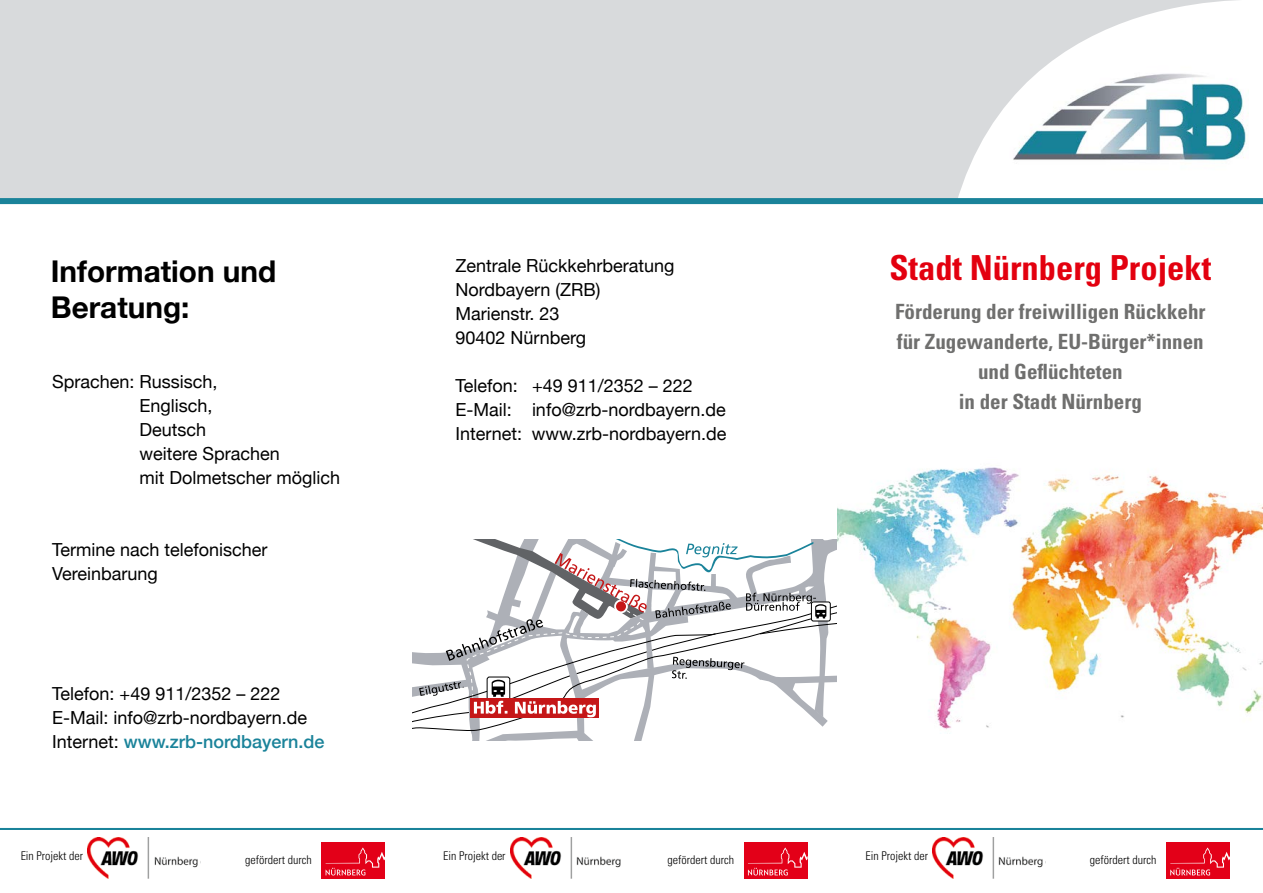
<style>
.page{position:relative;width:1263px;height:893px;background:#fff}
.page>*{position:absolute;margin:0;border:0;box-sizing:border-box;transform-origin:0 0}
.t1{font:700 condensed 34.5px "Univers LT Std";color:#e3000f}
.t2{font:700 30px/36px "Helvetica Neue";color:#000}
.t3{font:700 condensed 21px/30px "Univers LT Std";color:#6f6f6e;text-align:center}
.t4{font:18px/24px "Helvetica Neue";color:#000}
.t5{font:300 condensed 12px "Univers LT Std";color:#000}
.s1{font-weight:500;color:#1a839a}
</style>
<div class="page">
<div style="left:0;top:0;width:1237px;height:197px;background:#d8dadc"></div>
<svg style="left:0;top:197px;width:1263px;height:8px;background:#4f9daf"></svg>
<hr style="left:0;top:827px;width:1263px;height:2px;background:#1a839a">
<img style="left:932px;top:838px;width:63px;height:41px">
<img style="left:998px;top:856px;width:45px;height:12px">
<img style="left:510px;top:838px;width:63px;height:41px">
<img style="left:576px;top:856px;width:45px;height:12px">
<img style="left:88px;top:838px;width:62px;height:41px">
<img style="left:154px;top:856px;width:44px;height:12px">
<div style="left:1166px;top:842px;width:64px;height:37px;background:#e30018"></div>
<svg style="left:1170px;top:848px;width:60px;height:27px"></svg>
<div style="left:744px;top:842px;width:64px;height:37px;background:#e30018"></div>
<svg style="left:748px;top:848px;width:60px;height:27px"></svg>
<div style="left:322px;top:842px;width:63px;height:37px;background:#e30018"></div>
<svg style="left:326px;top:848px;width:59px;height:27px"></svg>
<svg style="left:413px;top:540px;width:425px;height:200px"></svg>
<img style="left:838px;top:467px;width:425px;height:263px">
<img style="left:1009px;top:57px;width:239px;height:119px">
<h2 class="t2" style="left:51px;top:254px;width:227px">Information und<br>Beratung:</h2>
<p class="t4" style="left:140px;top:370px;width:202px;text-indent:-87px">Sprachen: Russisch,<br>Englisch,<br>Deutsch<br>weitere Sprachen<br>mit Dolmetscher möglich</p>
<p class="t4" style="left:52px;top:538px;width:217px">Termine nach telefonischer<br>Vereinbarung</p>
<p class="t4" style="left:52px;top:682px;width:274px">Telefon: +49 911/2352 – 222<br>E-Mail: info@zrb-nordbayern.de<br>Internet: <span class="s1">www.zrb-nordbayern.de</span></p>
<p class="t4" style="left:455px;top:255px;width:221px">Zentrale Rückkehrberatung<br>Nordbayern (ZRB)<br>Marienstr. 23<br>90402 Nürnberg</p>
<p class="t4" style="left:455px;top:375px;width:273px">Telefon: +49 911/2352 – 222<br>E-Mail: info@zrb-nordbayern.de<br>Internet: www.zrb-nordbayern.de</p>
<h1 class="t1" style="left:889px;top:247px;width:324px">Stadt Nürnberg Projekt</h1>
<p class="t3" style="left:895px;top:296px;width:312px">Förderung der freiwilligen Rückkehr für Zugewanderte, EU-Bürger*innen und Geflüchteten<br>in der Stadt Nürnberg</p>
<p class="t5" style="left:21px;top:849px;width:64px">Ein Projekt der</p>
<p class="t5" style="left:443px;top:849px;width:64px">Ein Projekt der</p>
<p class="t5" style="left:865px;top:849px;width:64px">Ein Projekt der</p>
<p class="t5" style="left:245px;top:853px;width:68px">gefördert durch</p>
<p class="t5" style="left:668px;top:853px;width:68px">gefördert durch</p>
<p class="t5" style="left:1090px;top:853px;width:68px">gefördert durch</p>
</div>
